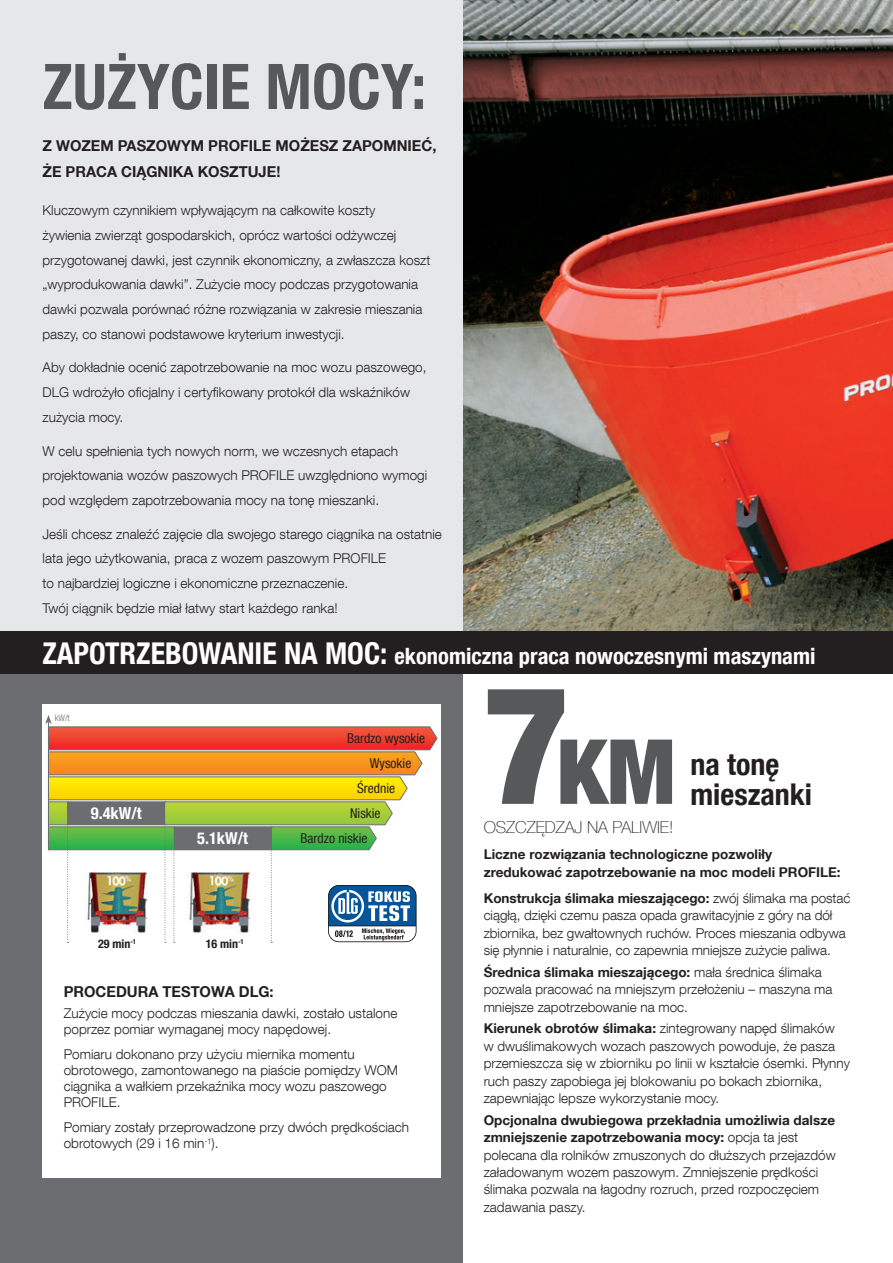
<style>
.page{position:relative;width:893px;height:1263px;background:#fff}
.page>*{position:absolute;margin:0;border:0;box-sizing:border-box;transform-origin:0 0}
.t1{font:900 condensed 90px "Helvetica Neue LT Com";color:#57585a}
.t2{font:700 condensed 63px "Helvetica Neue LT Com";color:#57585a}
.t3{font:700 condensed 30px/30px "Helvetica Neue LT Com";color:#231f20}
.t4{font:700 condensed 22.5px "Helvetica Neue LT Com";color:#fff}
.t5{font:100 16.5px "Helvetica Neue LT Com";color:#231f20}
.t6{font:700 condensed 16.5px "Helvetica Neue LT Com";color:#fff}
.t7{font:700 15px/26.7px "Helvetica Neue LT Com";color:#231f20}
.t8{font:300 13.5px/17.4px "Helvetica Neue LT Com";color:#231f20}
.t9{font:700 13.5px/17.9px "Helvetica Neue LT Com";color:#231f20}
.t10{font:condensed 13.5px/24.9px "Helvetica Neue LT Com";color:#231f20}
.t11{font:700 condensed 12px "Helvetica Neue LT Com";color:#231f20}
.t12{font:300 condensed 9px "Helvetica Neue LT Com";color:#6c6d70}
.s1{font-size:30px}
.s2{font-size:165px}
.s3{font-weight:700}
</style>
<div class="page">
<div style="left:0;top:631px;width:462px;height:632px;background:#6c6d70"></div>
<div style="left:43px;top:705px;width:398px;height:473px;background:#fff"></div>
<img style="left:462px;top:0;width:431px;height:631px">
<div style="left:0;top:0;width:462px;height:631px;background:#e6e7e9"></div>
<div style="left:0;top:631px;width:893px;height:43px;background:#231f20"></div>
<svg style="left:45px;top:715px;width:393px;height:228px"></svg>
<img style="left:85px;top:867px;width:66px;height:68px">
<img style="left:187px;top:867px;width:67px;height:68px">
<h2 class="t2" style="left:43px;top:49px;width:385px">ZUŻYCIE MOCY:</h2>
<p class="t7" style="left:43px;top:132px;width:395px">Z WOZEM PASZOWYM PROFILE MOŻESZ ZAPOMNIEĆ,<br>ŻE PRACA CIĄGNIKA KOSZTUJE!</p>
<p class="t8" style="left:43px;top:197px;width:389px;line-height:24.9px">Kluczowym czynnikiem wpływającym na całkowite koszty<br>żywienia zwierząt gospodarskich, oprócz wartości odżywczej przygotowanej dawki, jest czynnik ekonomiczny, a zwłaszcza koszt „wyprodukowania dawki”. Zużycie mocy podczas przygotowania dawki pozwala porównać różne rozwiązania w zakresie mieszania paszy, co stanowi podstawowe kryterium inwestycji.</p>
<p class="t8" style="left:43px;top:355px;width:385px;line-height:24.9px">Aby dokładnie ocenić zapotrzebowanie na moc wozu paszowego,<br>DLG wdrożyło oficjalny i certyfikowany protokół dla wskaźników zużycia mocy.</p>
<p class="t8" style="left:43px;top:438px;width:386px;line-height:24.9px">W celu spełnienia tych nowych norm, we wczesnych etapach projektowania wozów paszowych PROFILE uwzględniono wymogi pod względem zapotrzebowania mocy na tonę mieszanki.</p>
<p class="t8" style="left:43px;top:521px;width:401px;line-height:24.9px">Jeśli chcesz znaleźć zajęcie dla swojego starego ciągnika na ostatnie lata jego użytkowania, praca z wozem paszowym PROFILE<br>to najbardziej logiczne i ekonomiczne przeznaczenie.<br>Twój ciągnik będzie miał łatwy start każdego ranka!</p>
<h3 class="t4" style="left:43px;top:642px;width:774px"><span class="s1">ZAPOTRZEBOWANIE NA MOC:</span> ekonomiczna praca nowoczesnymi maszynami</h3>
<p class="t12" style="left:55px;top:713px;width:16px">kW/t</p>
<p class="t6" style="left:91px;top:803px;width:52px">9.4kW/t</p>
<p class="t6" style="left:197px;top:828px;width:52px">5.1kW/t</p>
<p class="t11" style="left:98px;top:937px;width:40px">29 min<sup>-1</sup></p>
<p class="t11" style="left:206px;top:937px;width:40px">16 min<sup>-1</sup></p>
<p class="t10" style="left:370px;top:726px;width:57px;text-indent:-23px">Bardzo wysokie<br>Wysokie</p>
<p class="t10" style="left:301px;top:801px;width:81px;text-indent:49px">Niskie<br>Bardzo niskie</p>
<p class="t10" style="left:357px;top:776px;width:39px">Średnie</p>
<p class="t7" style="left:64px;top:978px;width:211px">PROCEDURA TESTOWA DLG:</p>
<p class="t8" style="left:64px;top:1004px;width:335px;line-height:16.2px">Zużycie mocy podczas mieszania dawki, zostało ustalone poprzez pomiar wymaganej mocy napędowej.</p>
<p class="t8" style="left:64px;top:1045px;width:336px;line-height:16.2px">Pomiaru dokonano przy użyciu miernika momentu obrotowego, zamontowanego na piaście pomiędzy WOM ciągnika a wałkiem przekaźnika mocy wozu paszowego PROFILE.</p>
<p class="t8" style="left:64px;top:1119px;width:347px;line-height:16.2px">Pomiary zostały przeprowadzone przy dwóch prędkościach obrotowych (29 i 16 min<sup>-1</sup>).</p>
<h1 class="t1" style="left:484px;top:718px;width:193px"><span class="s2">7</span>KM</h1>
<h3 class="t3" style="left:690px;top:750px;width:123px">na tonę mieszanki</h3>
<p class="t5" style="left:484px;top:817px;width:191px">OSZCZĘDZAJ NA PALIWIE!</p>
<p class="t9" style="left:484px;top:845px;width:358px">Liczne rozwiązania technologiczne pozwoliły zredukować zapotrzebowanie na moc modeli PROFILE:</p>
<p class="t8" style="left:484px;top:889px;width:368px"><span class="s3">Konstrukcja ślimaka mieszającego:</span> zwój ślimaka ma postać ciągłą, dzięki czemu pasza opada grawitacyjnie z góry na dół zbiornika, bez gwałtownych ruchów. Proces mieszania odbywa się płynnie i naturalnie, co zapewnia mniejsze zużycie paliwa.</p>
<p class="t8" style="left:484px;top:963px;width:350px"><span class="s3">Średnica ślimaka mieszającego:</span> mała średnica ślimaka pozwala pracować na mniejszym przełożeniu – maszyna ma mniejsze zapotrzebowanie na moc.</p>
<p class="t8" style="left:484px;top:1019px;width:368px"><span class="s3">Kierunek obrotów ślimaka:</span> zintegrowany napęd ślimaków<br>w dwuślimakowych wozach paszowych powoduje, że pasza przemieszcza się w zbiorniku po linii w kształcie ósemki. Płynny ruch paszy zapobiega jej blokowaniu po bokach zbiornika, zapewniając lepsze wykorzystanie mocy.</p>
<p class="t8" style="left:484px;top:1111px;width:354px"><span class="s3">Opcjonalna dwubiegowa przekładnia umożliwia dalsze zmniejszenie zapotrzebowania mocy:</span> opcja ta jest polecana dla rolników zmuszonych do dłuższych przejazdów załadowanym wozem paszowym. Zmniejszenie prędkości ślimaka pozwala na łagodny rozruch, przed rozpoczęciem zadawania paszy.</p>
</div>
